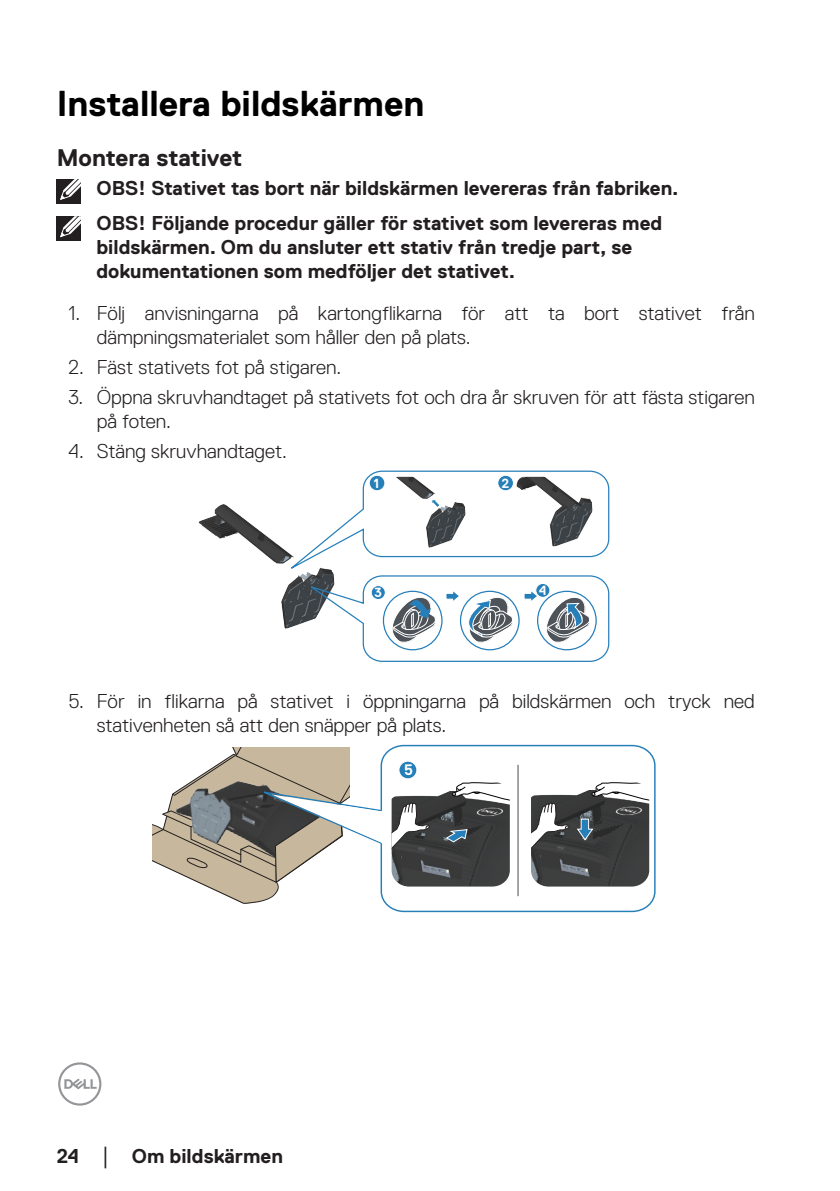
<style>
.page{position:relative;width:840px;height:1191px;background:#fff}
.page>*{position:absolute;margin:0;border:0;box-sizing:border-box;transform-origin:0 0}
.Head2{font:700 36px "Dell Replica";color:#000}
.Head2-2{font:700 24px "Dell Replica";letter-spacing:-.01em;color:#231f20}
.t1{font:300 20px/24px "Dell Replica";color:#231f20}
.text{font:700 20px/24px "Dell Replica";color:#231f20}
.s1{font-family:"Times New Roman";font-weight:400;font-size:18px}
</style>
<div class="page">
<svg style="left:58px;top:1062px;width:43px;height:43px"></svg>
<div style="left:57px;top:179px;width:24px;height:24px;background:#231f20"></div>
<svg style="left:60px;top:179px;width:21px;height:21px"></svg>
<div style="left:57px;top:216px;width:24px;height:25px;background:#231f20"></div>
<svg style="left:60px;top:216px;width:21px;height:22px"></svg>
<img style="left:199px;top:504px;width:81px;height:60px">
<svg style="left:383px;top:744px;width:273px;height:169px"></svg>
<hr style="left:517px;top:764px;width:1px;height:132px;background:#808285">
<div style="left:399px;top:761px;width:17px;height:18px;background:#267fb9;border-radius:50%"></div>
<div style="left:398px;top:761px;width:19px;height:18px;border:1px solid #fff;border-radius:50%"></div>
<svg style="left:152px;top:747px;width:231px;height:157px"></svg>
<img style="left:391px;top:791px;width:118px;height:95px">
<svg style="left:391px;top:802px;width:39px;height:54px"></svg>
<svg style="left:451px;top:782px;width:58px;height:21px"></svg>
<svg style="left:445px;top:829px;width:22px;height:13px"></svg>
<img style="left:530px;top:790px;width:119px;height:96px">
<svg style="left:530px;top:802px;width:39px;height:54px"></svg>
<svg style="left:590px;top:782px;width:59px;height:21px"></svg>
<svg style="left:576px;top:818px;width:17px;height:22px"></svg>
<svg style="left:280px;top:470px;width:329px;height:192px"></svg>
<p class="Head2" style="left:57px;top:83px;width:369px">Installera bildskärmen</p>
<p class="Head2-2" style="left:57px;top:145px;width:187px">Montera stativet</p>
<p class="text" style="left:96px;top:176px;width:583px">OBS! Stativet tas bort när bildskärmen levereras från fabriken.</p>
<p class="text" style="left:96px;top:211px;width:567px">OBS! Följande procedur gäller för stativet som levereras med bildskärmen. Om du ansluter ett stativ från tredje part, se dokumentationen som medföljer det stativet.</p>
<p class="t1" style="left:97px;top:302px;width:659px;text-indent:-28px">1. Följ anvisningarna på kartongflikarna för att ta bort stativet från dämpningsmaterialet som håller den på plats.</p>
<p class="t1" style="left:68px;top:355px;width:274px">2. Fäst stativets fot på stigaren.</p>
<p class="t1" style="left:97px;top:385px;width:659px;text-indent:-28px">3. Öppna skruvhandtaget på stativets fot och dra år skruven för att fästa stigaren på foten.</p>
<p class="t1" style="left:68px;top:439px;width:220px">4. Stäng skruvhandtaget.</p>
<p class="t1" style="left:97px;top:689px;width:659px;text-indent:-28px">5. För in flikarna på stativet i öppningarna på bildskärmen och tryck ned stativenheten så att den snäpper på plats.</p>
<p class="text" style="left:57px;top:1143px;width:227px">24 <span class="s1">│</span> Om bildskärmen</p>
</div>
